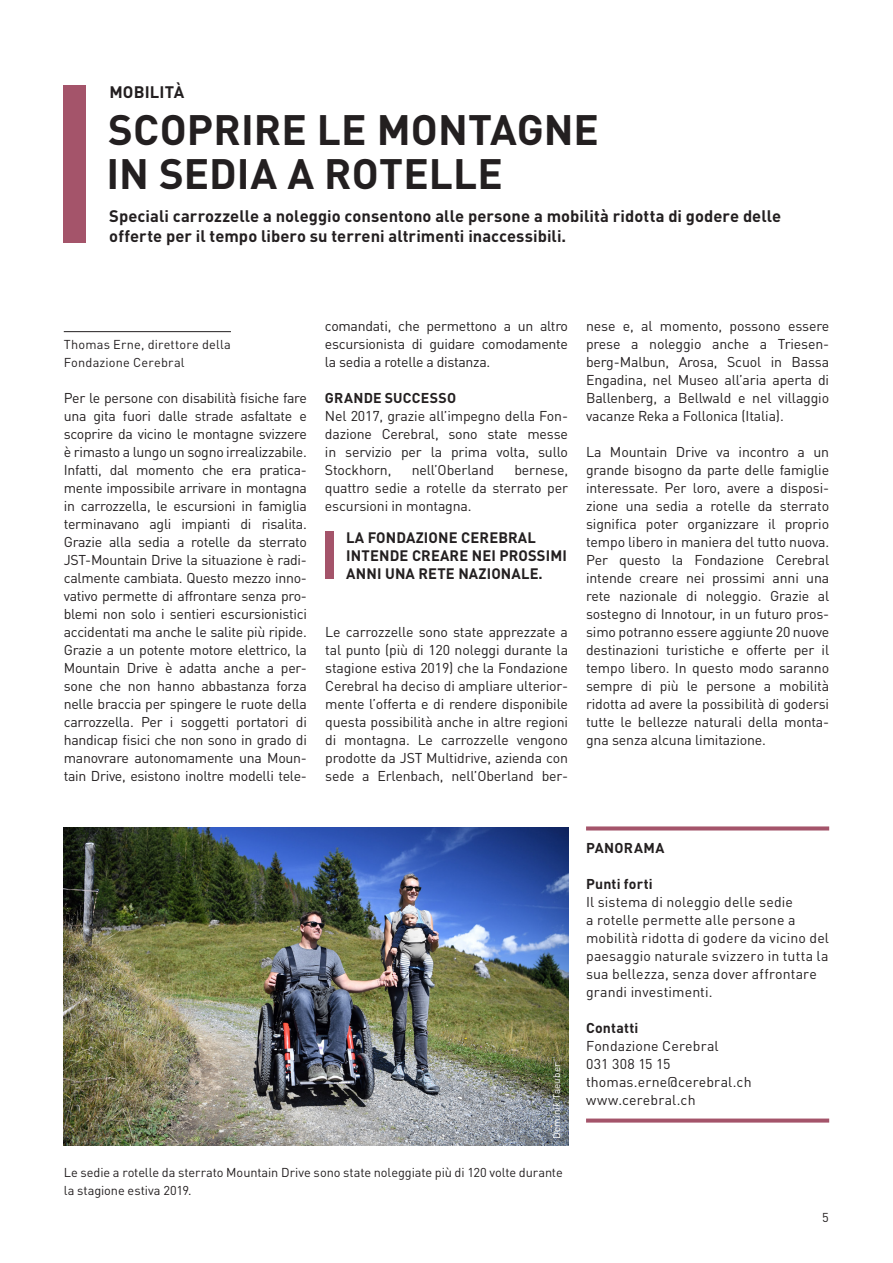
<style>
.page{position:relative;width:893px;height:1263px;background:#fff}
.page>*{position:absolute;margin:0;border:0;box-sizing:border-box;transform-origin:0 0}
.NEW_Titre_Grand{font:700 42px/43.5px "DINOT";color:#231f20}
.NEW_Chapeau{font:700 16.5px/20.2px "DINOT";letter-spacing:.005em;color:#231f20}
.NEW_Titre_Petit{font:700 16.5px "DINOT";letter-spacing:.01em;color:#231f20}
.Innen_hervorgehobene{font:700 15px/18px "DINOT";letter-spacing:.01em;color:#231f20}
.NEW_Courant{font:14.1px/18px "DINOT";letter-spacing:-.01em;color:#231f20;text-align:justify}
.Innen_box_lauftext{font:14.1px/18px "DINOT";letter-spacing:.01em;color:#231f20}
.NEW_Intertitre{font:700 14.1px "DINOT";letter-spacing:.015em;color:#231f20}
.Innen_box_titel{font:700 14.1px "DINOT";letter-spacing:.035em;color:#231f20}
.Innen_Bildlegende{font:12.75px/18px "DINOT";letter-spacing:-.005em;color:#231f20}
.NEW_AuteurTexte{font:12.75px/18px "DINOT";letter-spacing:.015em;color:#231f20}
.Innen_Bildlegende-2{font:9.75px "DINOT";letter-spacing:.02em;color:#fff}
.s1{font-weight:700}
</style>
<div class="page">
<svg style="left:586px;top:826px;width:243px;height:4px"></svg>
<svg style="left:586px;top:1118px;width:243px;height:4px"></svg>
<div style="left:64px;top:85px;width:22px;height:157px;background:#a4546a"></div>
<hr style="left:64px;top:331px;width:167px;height:1px;background:#231f20">
<div style="left:325px;top:532px;width:8px;height:47px;background:#a4546a"></div>
<img style="left:64px;top:827px;width:504px;height:318px">
<p class="NEW_Titre_Petit" style="left:109px;top:79px;width:76px">MOBILITÀ</p>
<p class="NEW_Titre_Grand" style="left:107px;top:105px;width:494px">SCOPRIRE LE MONTAGNE<br>IN SEDIA A ROTELLE</p>
<p class="NEW_Chapeau" style="left:109px;top:204px;width:673px">Speciali carrozzelle a noleggio consentono alle persone a mobilità ridotta di godere delle offerte per il tempo libero su terreni altrimenti inaccessibili.</p>
<p class="NEW_AuteurTexte" style="left:64px;top:334px;width:169px">Thomas Erne, direttore della<br>Fondazione Cerebral</p>
<p class="NEW_Courant" style="left:64px;top:387px;width:245px">Per le persone con disabilità fisiche fare una gita fuori dalle strade asfaltate e scoprire da vicino le montagne svizzere è rimasto a lungo un sogno irrealizzabile.<br>Infatti, dal momento che era pratica&shy;mente impossibile arrivare in montagna in carrozzella, le escursioni in famiglia terminavano agli impianti di risalita.<br>Grazie alla sedia a rotelle da sterrato JST-Mountain Drive la situazione è radi&shy;calmente cambiata. Questo mezzo inno&shy;vativo permette di affrontare senza pro&shy;blemi non solo i sentieri escursionistici accidentati ma anche le salite più ripide.<br>Grazie a un potente motore elettrico, la Mountain Drive è adatta anche a per&shy;sone che non hanno abbastanza forza nelle braccia per spingere le ruote della carrozzella. Per i soggetti portatori di handicap fisici che non sono in grado di manovrare autonomamente una Moun&shy;tain Drive, esistono inoltre modelli tele-</p>
<p class="NEW_Courant" style="left:325px;top:315px;width:245px">comandati, che permettono a un altro escursionista di guidare comodamente la sedia a rotelle a distanza.</p>
<p class="NEW_Intertitre" style="left:325px;top:387px;width:133px">GRANDE SUCCESSO</p>
<p class="NEW_Courant" style="left:325px;top:405px;width:245px">Nel 2017, grazie all’impegno della Fon&shy;dazione Cerebral, sono state messe in servizio per la prima volta, sullo Stockhorn,</p>
<p class="NEW_Courant" style="left:412px;top:459px;width:84px">nell’Oberland</p>
<p class="NEW_Courant" style="left:325px;top:459px;width:245px;text-indent:189px">bernese, quattro sedie a rotelle da sterrato per escursioni in montagna.</p>
<p class="Innen_hervorgehobene" style="left:346px;top:527px;width:222px">LA FONDAZIONE CEREBRAL<br>INTENDE CREARE NEI PROSSIMI<br>ANNI UNA RETE NAZIONALE.</p>
<p class="NEW_Courant" style="left:325px;top:621px;width:244px">Le carrozzelle sono state apprezzate a tal punto (più di 120 noleggi durante la stagione estiva 2019) che la Fondazione Cerebral ha deciso di ampliare ulterior&shy;mente l’offerta e di rendere disponibile questa possibilità anche in altre regioni di montagna. Le carrozzelle vengono prodotte da JST Multidrive, azienda con sede a Erlenbach, nell’Oberland ber-</p>
<p class="NEW_Courant" style="left:586px;top:315px;width:245px">nese e, al momento, possono essere prese a noleggio anche a Triesen&shy;berg-Malbun, Arosa, Scuol in Bassa Engadina, nel Museo all’aria aperta di Ballenberg, a Bellwald e nel villaggio vacanze Reka a Follonica (Italia).</p>
<p class="NEW_Courant" style="left:586px;top:441px;width:245px">La Mountain Drive va incontro a un grande bisogno da parte delle famiglie interessate. Per loro, avere a disposi&shy;zione una sedia a rotelle da sterrato significa poter organizzare il proprio tempo libero in maniera del tutto nuova.<br>Per questo la Fondazione Cerebral intende creare nei prossimi anni una rete nazionale di noleggio. Grazie al sostegno di Innotour, in un futuro pros&shy;simo potranno essere aggiunte 20 nuove destinazioni turistiche e offerte per il tempo libero. In questo modo saranno sempre di più le persone a mobilità ridotta ad avere la possibilità di godersi tutte le bellezze naturali della monta&shy;gna senza alcuna limitazione.</p>
<p class="Innen_Bildlegende-2" style="left:549px;top:1139px;width:78px;rotate:-90deg">Dominik Taeuber</p>
<p class="Innen_Bildlegende" style="left:64px;top:1162px;width:500px">Le sedie a rotelle da sterrato Mountain Drive sono state noleggiate più di 120 volte durante la stagione estiva 2019.</p>
<p class="Innen_box_titel" style="left:586px;top:837px;width:80px">PANORAMA</p>
<p class="Innen_box_lauftext" style="left:586px;top:873px;width:245px"><span class="s1">Punti forti<br></span>Il sistema di noleggio delle sedie<br>a rotelle permette alle persone a mobilità ridotta di godere da vicino del paesaggio naturale svizzero in tutta la sua bellezza, senza dover affrontare grandi investimenti.</p>
<p class="Innen_box_lauftext" style="left:586px;top:1017px;width:167px"><span class="s1">Contatti<br></span>Fondazione Cerebral<br>031 308 15 15 thomas.erne@cerebral.ch www.cerebral.ch</p>
<p class="Innen_Bildlegende" style="left:822px;top:1207px;width:8px">5</p>
</div>
